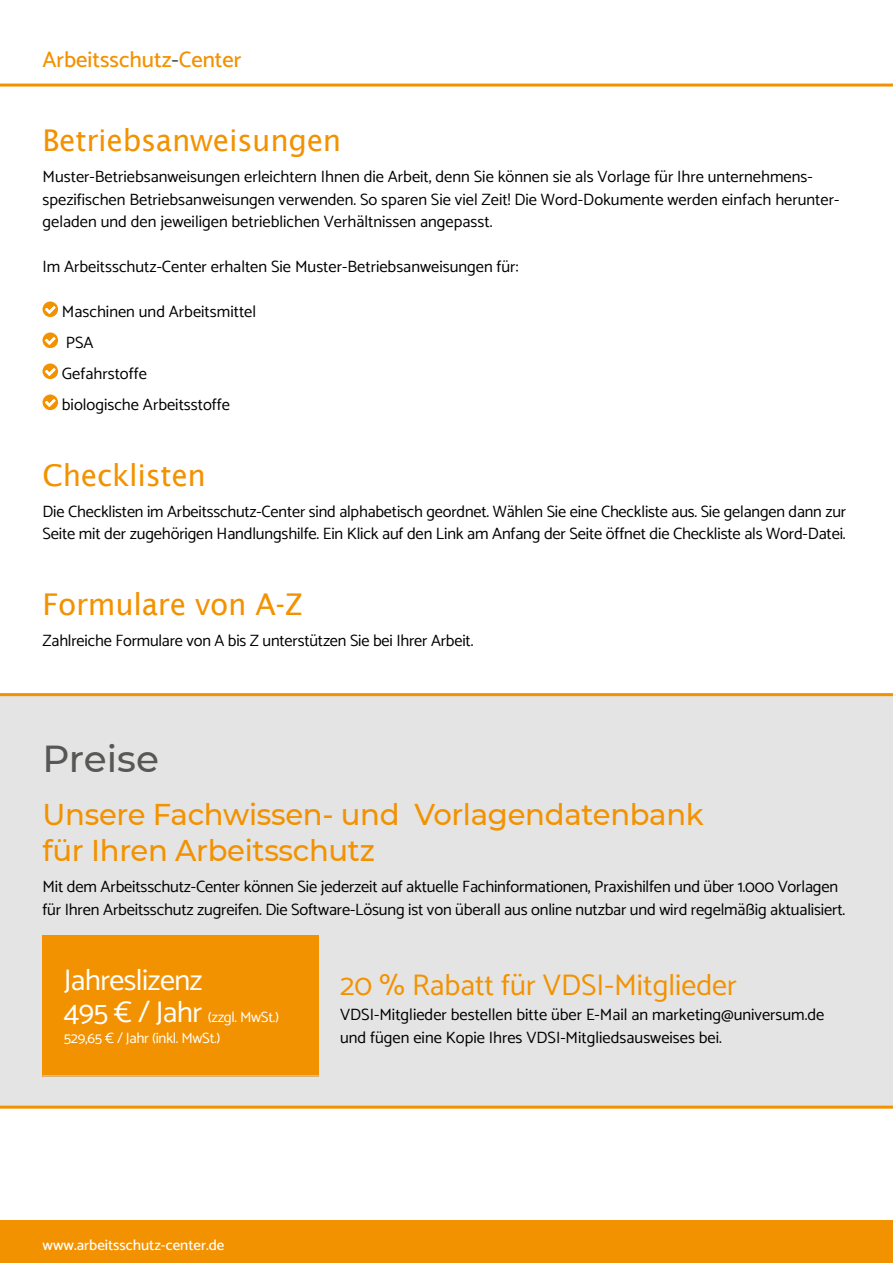
<style>
.page{position:relative;width:893px;height:1263px;background:#fff}
.page>*{position:absolute;margin:0;border:0;box-sizing:border-box;transform-origin:0 0}
.t1{font:500 37.5px "Montserrat";color:#575756}
.t2{font:500 30px/36px "Montserrat";letter-spacing:-.01em;color:#f39200}
.t3{font:30px "Lucida Sans";letter-spacing:-.01em;color:#f39200}
.t4{font:30px "Catamaran";color:#f39200}
.t5{font:30px "Catamaran";letter-spacing:-.02em;color:#fff}
.t6{font:500 22.5px "Catamaran";color:#f39200}
.t7{font:16.5px/22.5px "Catamaran";color:#000}
.t8{font:15px/21px "Catamaran";letter-spacing:-.02em;color:#fff}
.t9{font:500 15px "Catamaran";color:#fff}
.s1{color:#575756}
.s2{font-size:30px}
</style>
<div class="page">
<div style="left:0;top:1220px;width:893px;height:43px;background:#f39200"></div>
<div style="left:0;top:693px;width:893px;height:413px;background:#e4e4e4"></div>
<svg style="left:43px;top:301px;width:15px;height:16px"></svg>
<svg style="left:43px;top:332px;width:15px;height:16px"></svg>
<svg style="left:43px;top:363px;width:15px;height:16px"></svg>
<svg style="left:43px;top:394px;width:15px;height:16px"></svg>
<hr style="left:0;top:84px;width:893px;height:3px;background:#f39200">
<hr style="left:0;top:693px;width:893px;height:3px;background:#f39200">
<hr style="left:0;top:1106px;width:893px;height:3px;background:#f39200">
<div style="left:43px;top:935px;width:276px;height:141px;background:#f39200"></div>
<hr style="left:43px;top:1075px;width:276px;height:1px;background:#c6c6c6">
<h3 class="t6" style="left:43px;top:43px;width:201px">Arbeitsschutz<span class="s1">-</span>Center</h3>
<h2 class="t3" style="left:43px;top:123px;width:300px">Betriebsanweisungen</h2>
<p class="t7" style="left:43px;top:165px;width:798px">Muster-Betriebsanweisungen erleichtern Ihnen die Arbeit, denn Sie können sie als Vorlage für Ihre unternehmens&shy;spezifischen Betriebsanweisungen verwenden. So sparen Sie viel Zeit! Die Word-Dokumente werden einfach herunter&shy;geladen und den jeweiligen betrieblichen Verhältnissen angepasst.</p>
<p class="t7" style="left:43px;top:255px;width:477px">Im Arbeitsschutz-Center erhalten Sie Muster-Betriebsanweisungen für:</p>
<p class="t7" style="left:62px;top:296px;width:196px;line-height:31px">Maschinen und Arbeitsmittel<br>PSA<br>Gefahrstoffe<br>biologische Arbeitsstoffe</p>
<h2 class="t3" style="left:43px;top:458px;width:165px">Checklisten</h2>
<p class="t7" style="left:43px;top:499px;width:805px">Die Checklisten im Arbeitsschutz-Center sind alphabetisch geordnet. Wählen Sie eine Checkliste aus. Sie gelangen dann zur<br>Seite mit der zugehörigen Handlungshilfe. Ein Klick auf den Link am Anfang der Seite öffnet die Checkliste als Word-Datei.</p>
<h2 class="t3" style="left:43px;top:587px;width:262px">Formulare von A-Z</h2>
<p class="t7" style="left:43px;top:628px;width:432px">Zahlreiche Formulare von A bis Z unterstützen Sie bei Ihrer Arbeit.</p>
<h1 class="t1" style="left:43px;top:732px;width:118px">Preise</h1>
<h2 class="t2" style="left:43px;top:795px;width:663px">Unsere Fachwissen- und Vorlagendatenbank für Ihren Arbeitsschutz</h2>
<p class="t7" style="left:43px;top:875px;width:804px">Mit dem Arbeitsschutz-Center können Sie jederzeit auf aktuelle Fachinformationen, Praxishilfen und über 1.000 Vorlagen für Ihren Arbeitsschutz zugreifen. Die Software-Lösung ist von überall aus online nutzbar und wird regelmäßig aktualisiert.</p>
<h2 class="t5" style="left:64px;top:957px;width:140px">Jahreslizenz</h2>
<p class="t8" style="left:64px;top:1006px;width:217px"><span class="s2">495 € / Jahr</span> (zzgl. MwSt.)<br>529,65 € / Jahr (inkl. MwSt.)</p>
<p class="t7" style="left:340px;top:1003px;width:486px">VDSI-Mitglieder bestellen bitte über E-Mail an marketing@universum.de und fügen eine Kopie Ihres VDSI-Mitgliedsausweises bei.</p>
<h2 class="t4" style="left:340px;top:961px;width:398px">20 % Rabatt für VDSI-Mitglieder</h2>
<p class="t9" style="left:43px;top:1233px;width:183px">www.arbeitsschutz-center.de</p>
</div>
